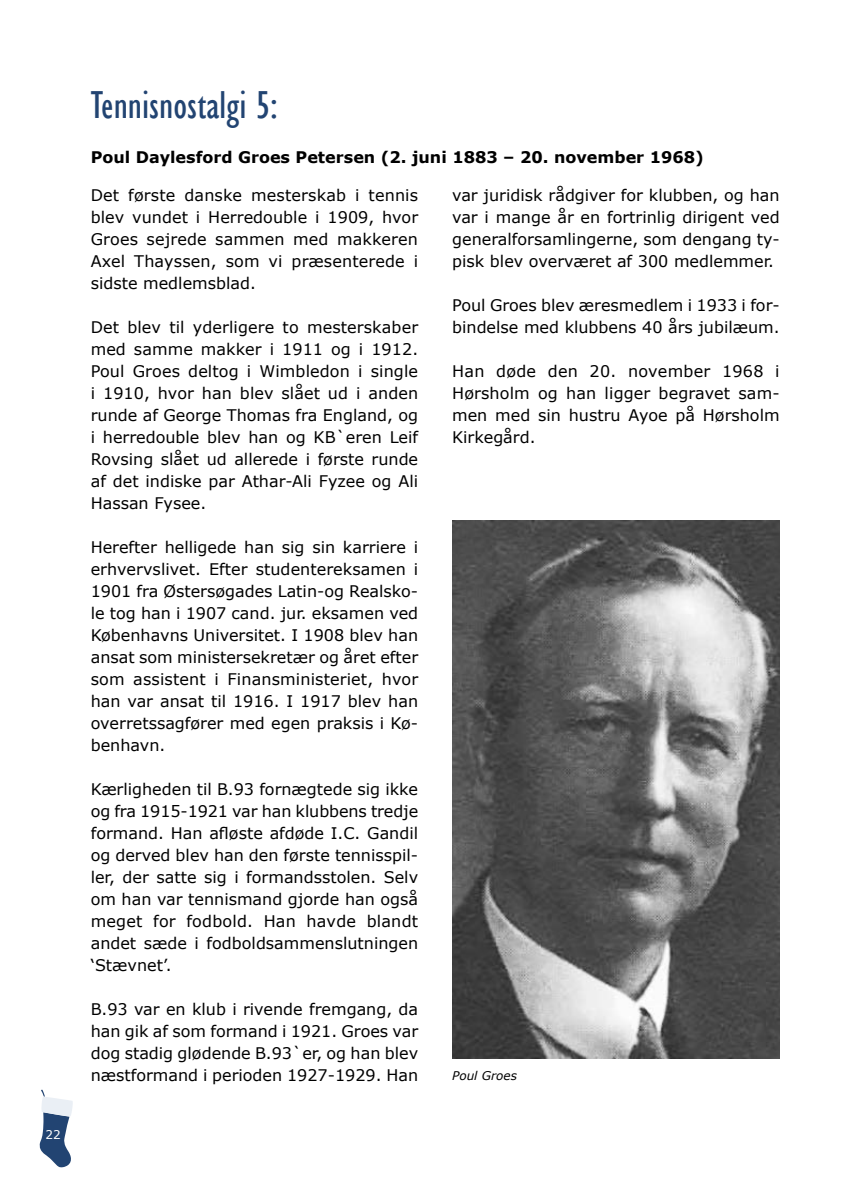
<style>
.page{position:relative;width:842px;height:1191px;background:#fff}
.page>*{position:absolute;margin:0;border:0;box-sizing:border-box;transform-origin:0 0}
.t1{font:condensed 40px "Gill Sans";color:#224472}
.t2{font:16px/22px "Verdana";color:#000;text-align:justify}
.t3{font:700 16px "Verdana";color:#000}
.t4{font:italic 12px "Verdana";color:#000}
.t5{font:12px "Verdana";color:#fff}
</style>
<div class="page">
<svg style="left:39px;top:1089px;width:34px;height:78px"></svg>
<img style="left:452px;top:520px;width:328px;height:538px">
<p class="t5" style="left:46px;top:1126px;width:17px">22</p>
<h1 class="t1" style="left:91px;top:82px;width:188px">Tennisnostalgi 5:</h1>
<p class="t3" style="left:91px;top:146px;width:615px">Poul Daylesford Groes Petersen (2. juni 1883 – 20. november 1968)</p>
<p class="t2" style="left:91px;top:184px;width:329px">Det første danske mesterskab i tennis blev vundet i Herredouble i 1909, hvor Groes sejrede sammen med makkeren Axel Thayssen, som vi præsenterede i sidste medlemsblad.</p>
<p class="t2" style="left:91px;top:316px;width:329px">Det blev til yderligere to mesterskaber med samme makker i 1911 og i 1912.<br>Poul Groes deltog i Wimbledon i single i 1910, hvor han blev slået ud i anden runde af George Thomas fra England, og i herredouble blev han og KB`eren Leif Rovsing slået ud allerede i første runde af det indiske par Athar-Ali Fyzee og Ali Hassan Fysee.</p>
<p class="t2" style="left:91px;top:536px;width:329px">Herefter helligede han sig sin karriere i erhvervslivet. Efter studentereksamen i 1901 fra Østersøgades Latin-og Realsko&shy;le tog han i 1907 cand. jur. eksamen ved Københavns Universitet. I 1908 blev han ansat som ministersekretær og året efter som assistent i Finansministeriet, hvor han var ansat til 1916. I 1917 blev han overretssagfører med egen praksis i Kø&shy;benhavn.</p>
<p class="t2" style="left:91px;top:778px;width:329px">Kærligheden til B.93 fornægtede sig ikke og fra 1915-1921 var han klubbens tredje formand. Han afløste afdøde I.C. Gandil og derved blev han den første tennisspil&shy;ler, der satte sig i formandsstolen. Selv om han var tennismand gjorde han også meget for fodbold. Han havde blandt andet sæde i fodboldsammenslutningen ‘Stævnet’.</p>
<p class="t2" style="left:91px;top:998px;width:329px">B.93 var en klub i rivende fremgang, da han gik af som formand i 1921. Groes var dog stadig glødende B.93`er, og han blev næstformand i perioden 1927-1929. Han</p>
<p class="t2" style="left:452px;top:184px;width:329px">var juridisk rådgiver for klubben, og han var i mange år en fortrinlig dirigent ved generalforsamlingerne, som dengang ty&shy;pisk blev overværet af 300 medlemmer.</p>
<p class="t2" style="left:452px;top:294px;width:329px">Poul Groes blev æresmedlem i 1933 i for&shy;bindelse med klubbens 40 års jubilæum.</p>
<p class="t2" style="left:452px;top:360px;width:329px">Han døde den 20. november 1968 i Hørsholm og han ligger begravet sam&shy;men med sin hustru Ayoe på Hørsholm Kirkegård.</p>
<p class="t4" style="left:452px;top:1067px;width:66px">Poul Groes</p>
</div>
